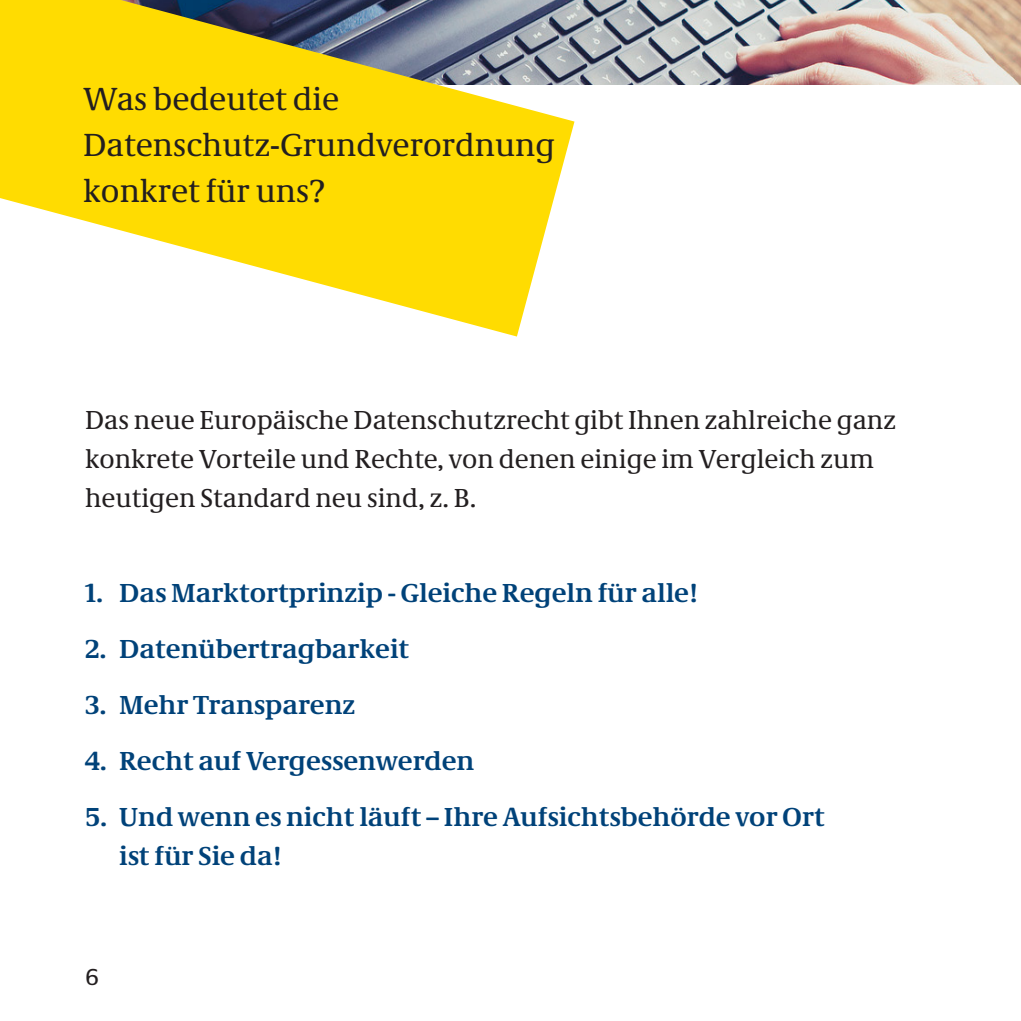
<style>
.page{position:relative;width:1021px;height:1021px;background:#fff}
.page>*{position:absolute;margin:0;border:0;box-sizing:border-box;transform-origin:0 0}
.t1{font:33.3px/45.9px "Neue Demos";color:#231f20}
.t2{font:700 27px/39px "Neue Demos";color:#004279}
.t3{font:27px/39px "Neue Demos";color:#231f20}
.t4{font:24px "Neue Praxis";color:#231f20}
</style>
<div class="page">
<img style="left:574px;top:0;width:446px;height:84px">
<svg style="left:0;top:0;width:574px;height:336px;fill:#ffdc01"></svg>
<p class="t1" style="left:83px;top:76px;width:473px">Was bedeutet die<br>Datenschutz-Grundverordnung konkret für uns?</p>
<p class="t3" style="left:85px;top:400px;width:812px">Das neue Europäische Datenschutzrecht gibt Ihnen zahlreiche ganz konkrete Vorteile und Rechte, von denen einige im Vergleich zum heutigen Standard neu sind, z. B.</p>
<p class="t2" style="left:85px;top:573px;width:614px">1. Das Marktortprinzip - Gleiche Regeln für alle!</p>
<p class="t2" style="left:85px;top:629px;width:326px">2. Datenübertragbarkeit</p>
<p class="t2" style="left:85px;top:685px;width:272px">3. Mehr Transparenz</p>
<p class="t2" style="left:85px;top:741px;width:391px">4. Recht auf Vergessenwerden</p>
<p class="t2" style="left:119px;top:797px;width:707px;text-indent:-34px">5. Und wenn es nicht läuft – Ihre Aufsichtsbehörde vor Ort ist für Sie da!</p>
<p class="t4" style="left:85px;top:961px;width:15px">6</p>
</div>
